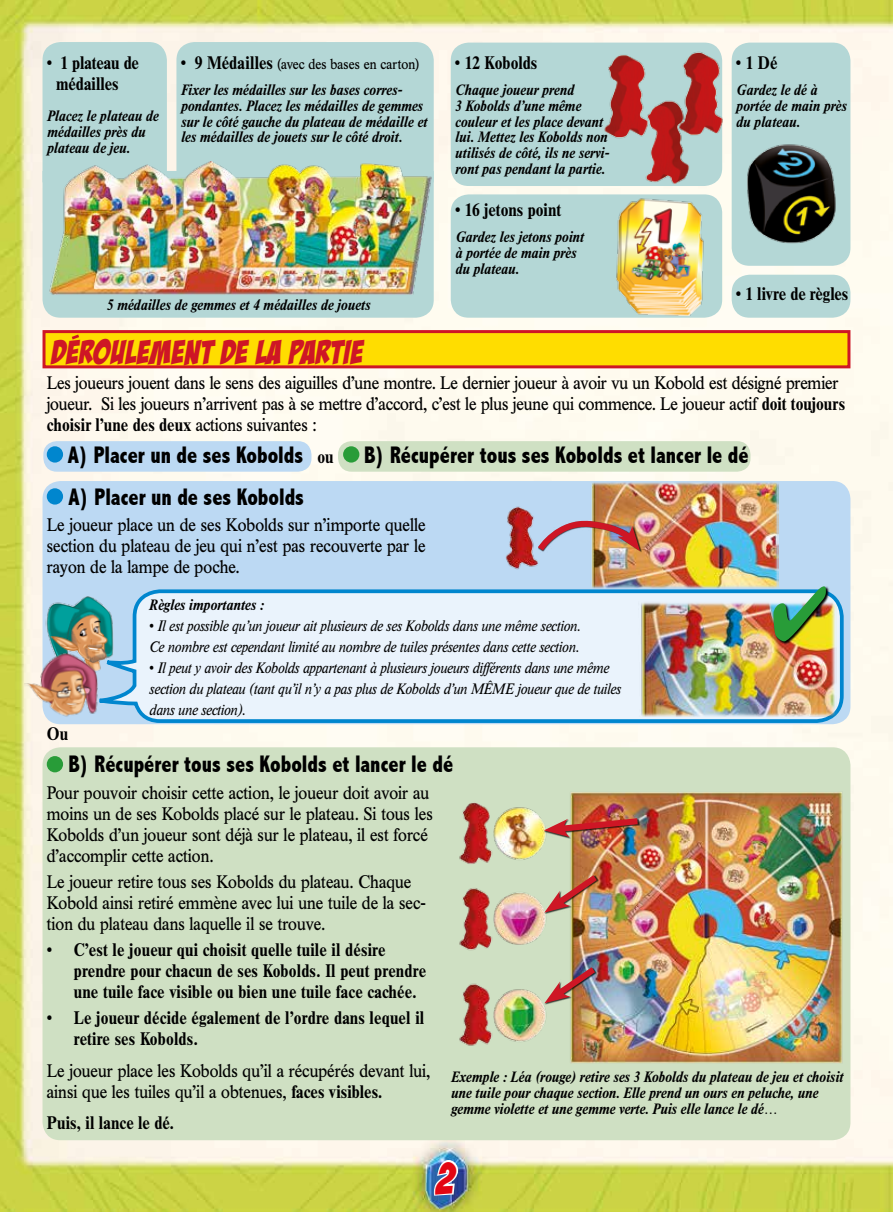
<style>
.page{position:relative;width:893px;height:1212px;background:#fff}
.page>*{position:absolute;margin:0;border:0;box-sizing:border-box;transform-origin:0 0}
.t1{font:43.5px "Bada Boom BB";color:#e30613;scale:.9 1}
.t2{font:33px "Bada Boom BB";letter-spacing:.03em;color:#ce1625}
.t3{font:800 condensed 24px "Abadi";color:#000;scale:.9 1}
.t4{font:18px/21px "Times BQ";color:#000;scale:.9 1}
.t5{font:700 18px/21px "Times BQ";letter-spacing:.01em;color:#000;scale:.9 1}
.t6{font:italic 700 15px/15.8px "Times BQ";color:#000;scale:.9 1}
.t7{font:italic 15px/21px "Times BQ";color:#000;scale:.9 1}
.t8{font:14.25px "Times BQ";letter-spacing:.01em;color:#000;scale:.9 1}
.s1{font-weight:700;font-size:18px}
.s2{font-weight:700}
.s3{font-family:"Times BQ";font-weight:700;font-stretch:normal;font-size:18px}
</style>
<div class="page">
<img style="left:0;top:0;width:893px;height:1212px">
<div style="left:44px;top:332px;width:805px;height:35px;background:#fd0"></div>
<div style="left:43px;top:330px;width:807px;height:38px;border:3px solid #ce1625"></div>
<div style="left:43px;top:747px;width:807px;height:393px;background:#cfe0c3;border-radius:18px"></div>
<div style="left:451px;top:43px;width:271px;height:143px;background:#b4d7d6;border-radius:18px"></div>
<div style="left:451px;top:194px;width:271px;height:124px;background:#b4d7d6;border-radius:18px"></div>
<div style="left:43px;top:298px;width:391px;height:20px;background:#b4d7d6"></div>
<div style="left:176px;top:42px;width:258px;height:120px;background:#b4d7d6"></div>
<div style="left:43px;top:42px;width:124px;height:120px;background:#b4d7d6"></div>
<div style="left:732px;top:275px;width:118px;height:43px;background:#b4d7d6;border-radius:18px"></div>
<div style="left:732px;top:43px;width:118px;height:223px;background:#b4d7d6;border-radius:18px"></div>
<div style="left:43px;top:481px;width:807px;height:243px;background:#bcd9f3;border-radius:18px"></div>
<div style="left:338px;top:441px;width:412px;height:31px;background:#cfe0c3;border-radius:14px"></div>
<div style="left:43px;top:441px;width:268px;height:31px;background:#bcd9f3;border-radius:14px"></div>
<svg style="left:96px;top:588px;width:749px;height:137px;background:#d2e7f7"></svg>
<img style="left:459px;top:792px;width:384px;height:271px">
<img style="left:639px;top:601px;width:198px;height:115px">
<img style="left:505px;top:482px;width:273px;height:106px">
<img style="left:43px;top:162px;width:391px;height:136px">
<img style="left:600px;top:194px;width:122px;height:124px">
<img style="left:602px;top:43px;width:123px;height:144px">
<img style="left:747px;top:144px;width:89px;height:100px">
<img style="left:534px;top:521px;width:106px;height:34px">
<div style="left:544px;top:818px;width:95px;height:21px;background:#000;opacity:.75"></div>
<img style="left:544px;top:815px;width:100px;height:22px">
<div style="left:544px;top:875px;width:54px;height:39px;background:#000;opacity:.75"></div>
<img style="left:544px;top:869px;width:59px;height:43px">
<div style="left:544px;top:967px;width:53px;height:38px;background:#000;opacity:.75"></div>
<img style="left:544px;top:961px;width:58px;height:42px">
<img style="left:46px;top:595px;width:69px;height:79px">
<img style="left:21px;top:649px;width:80px;height:74px">
<svg style="left:432px;top:1158px;width:28px;height:39px"></svg>
<div style="left:47px;top:446px;width:16px;height:17px;background:#0086ce;border-radius:50%"></div>
<div style="left:343px;top:446px;width:16px;height:17px;background:#289c38;border-radius:50%"></div>
<div style="left:47px;top:488px;width:16px;height:17px;background:#0086ce;border-radius:50%"></div>
<div style="left:47px;top:756px;width:16px;height:16px;background:#289c38;border-radius:50%"></div>
<svg style="left:773px;top:586px;width:56px;height:59px"></svg>
<svg style="left:773px;top:586px;width:53px;height:55px;background:#79ad68"></svg>
<svg style="left:72px;top:334px;width:7px;height:5px"></svg>
<p class="t5" style="left:56px;top:52px;width:94px;text-indent:-9px">• 1 plateau de médailles</p>
<p class="t8" style="left:181px;top:55px;width:267px"><span class="s1">• 9 Médailles</span> (avec des bases en carton)</p>
<p class="t6" style="left:47px;top:108px;width:126px">Placez le plateau de médailles près du plateau de jeu.</p>
<p class="t6" style="left:181px;top:82px;width:275px">Fixer les médailles sur les bases corres&shy;pondantes. Placez les médailles de gemmes sur le côté gauche du plateau de médaille et les médailles de jouets sur le côté droit.</p>
<p class="t6" style="left:107px;top:297px;width:294px">5 médailles de gemmes et 4 médailles de jouets</p>
<h2 class="t2" style="left:52px;top:335px;width:313px">DEROULEMENT DE LA PARTIE</h2>
<p class="t5" style="left:455px;top:52px;width:93px">• 12 Kobolds</p>
<p class="t5" style="left:736px;top:52px;width:48px">• 1 Dé</p>
<p class="t6" style="left:455px;top:82px;width:173px">Chaque joueur prend<br>3 Kobolds d’une même couleur et les place devant lui. Mettez les Kobolds non utilisés de côté, ils ne servi&shy;ront pas pendant la partie.</p>
<p class="t6" style="left:736px;top:82px;width:124px">Gardez le dé à portée de main près du plateau.</p>
<p class="t5" style="left:455px;top:199px;width:120px">• 16 jetons point</p>
<p class="t6" style="left:455px;top:229px;width:145px">Gardez les jetons point à portée de main près du plateau.</p>
<p class="t5" style="left:736px;top:283px;width:126px">• 1 livre de règles</p>
<p class="t4" style="left:47px;top:372px;width:888px">Les joueurs jouent dans le sens des aiguilles d’une montre. Le dernier joueur à avoir vu un Kobold est désigné premier joueur. Si les joueurs n’arrivent pas à se mettre d’accord, c’est le plus jeune qui commence. Le joueur actif <span class="s2">doit toujours choisir l’une des deux</span> actions suivantes :</p>
<h3 class="t3" style="left:68px;top:442px;width:297px">A) Placer un de ses Kobolds <span class="s3">ou</span></h3>
<h3 class="t3" style="left:364px;top:442px;width:429px">B) Récupérer tous ses Kobolds et lancer le dé</h3>
<h3 class="t3" style="left:69px;top:484px;width:263px">A) Placer un de ses Kobolds</h3>
<p class="t4" style="left:47px;top:514px;width:422px;text-align:justify">Le joueur place un de ses Kobolds sur n’importe quelle section du plateau de jeu qui n’est pas recouverte par le rayon de la lampe de poche.</p>
<p class="t6" style="left:149px;top:597px;width:129px">Règles importantes :</p>
<p class="t7" style="left:149px;top:615px;width:480px">• Il est possible qu’un joueur ait plusieurs de ses Kobolds dans une même section.<br>Ce nombre est cependant limité au nombre de tuiles présentes dans cette section.</p>
<p class="t7" style="left:149px;top:657px;width:525px">• Il peut y avoir des Kobolds appartenant à plusieurs joueurs différents dans une même section du plateau (tant qu’il n’y a pas plus de Kobolds d’un MÊME joueur que de tuiles dans une section).</p>
<h3 class="t3" style="left:69px;top:751px;width:429px">B) Récupérer tous ses Kobolds et lancer le dé</h3>
<p class="t4" style="left:47px;top:782px;width:430px">Pour pouvoir choisir cette action, le joueur doit avoir au moins un de ses Kobolds placé sur le plateau. Si tous les Kobolds d’un joueur sont déjà sur le plateau, il est forcé d’accomplir cette action.</p>
<p class="t4" style="left:47px;top:871px;width:423px">Le joueur retire tous ses Kobolds du plateau. Chaque<br>Kobold ainsi retiré emmène avec lui une tuile de la sec&shy;tion du plateau dans laquelle il se trouve.</p>
<p class="t5" style="left:74px;top:939px;width:393px;text-indent:-27px">• C’est le joueur qui choisit quelle tuile il désire prendre pour chacun de ses Kobolds. Il peut prendre une tuile face visible ou bien une tuile face cachée.</p>
<p class="t5" style="left:74px;top:1008px;width:391px;text-indent:-27px">• Le joueur décide également de l’ordre dans lequel il retire ses Kobolds.</p>
<p class="t4" style="left:47px;top:1060px;width:428px">Le joueur place les Kobolds qu’il a récupérés devant lui, ainsi que les tuiles qu’il a obtenues, <span class="s2">faces visibles.</span></p>
<p class="t5" style="left:47px;top:1113px;width:143px">Puis, il lance le dé.</p>
<p class="t5" style="left:47px;top:724px;width:25px">Ou</p>
<p class="t6" style="left:451px;top:1069px;width:437px">Exemple : Léa (rouge) retire ses 3 Kobolds du plateau de jeu et choisit une tuile pour chaque section. Elle prend un ours en peluche, une gemme violette et une gemme verte. Puis elle lance le dé…</p>
<h1 class="t1" style="left:437px;top:1155px;width:22px">2</h1>
</div>
